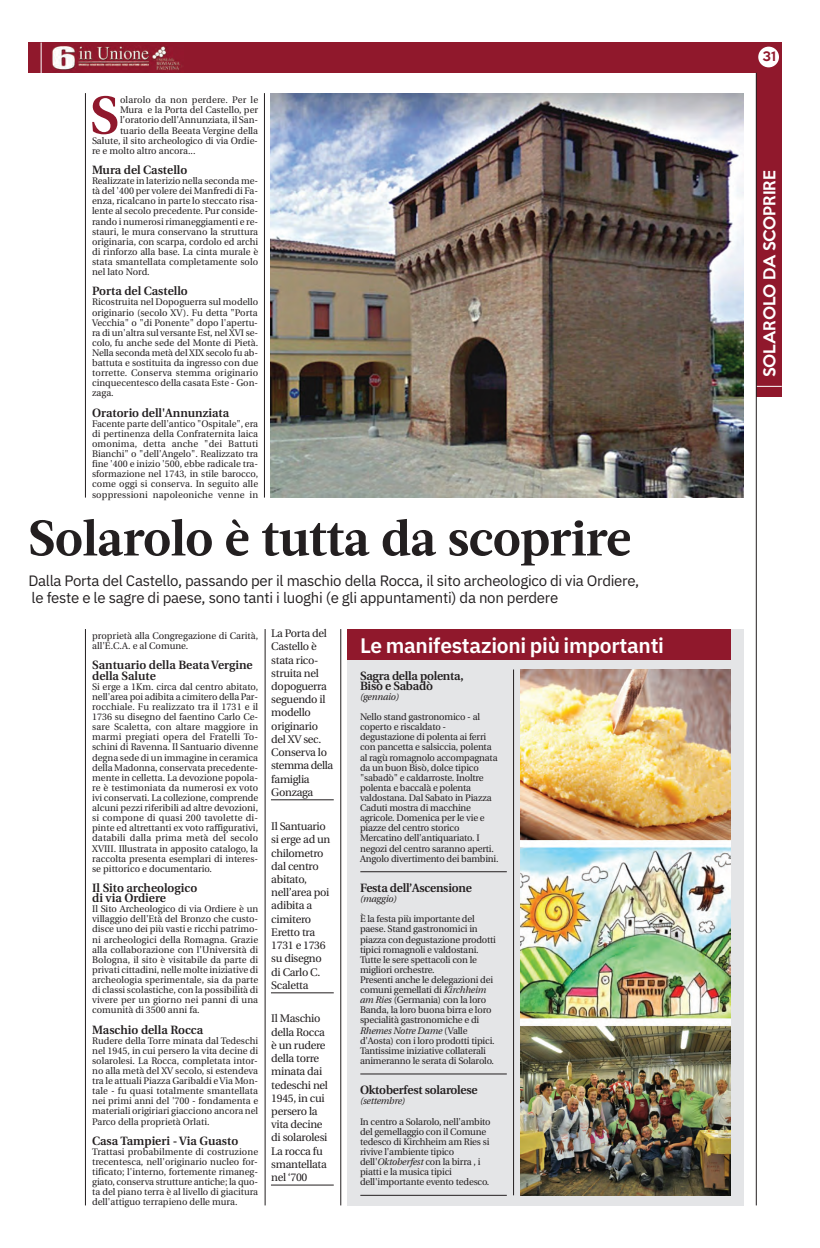
<style>
.page{position:relative;width:820px;height:1248px;background:#fff}
.page>*{position:absolute;margin:0;border:0;box-sizing:border-box;transform-origin:0 0}
.t1{font:600 53.3px "Utopia";color:#90182c}
.t2{font:700 50px "Acta";letter-spacing:-.01em;color:#231f20}
.t3{font:600 21px "IBM Plex Sans";letter-spacing:-.01em;color:#fff}
.t4{font:15px/17px "IBM Plex Sans";letter-spacing:-.02em;color:#231f20}
.t5{font:500 15px "Keep Calm";color:#fff}
.t6{font:600 12px/10.1px "Utopia";color:#231f20}
.t7{font:600 12px/10.1px "Utopia";letter-spacing:-.02em;color:#231f20}
.t8{font:500 12px "Keep Calm";color:#90182c}
.t9{font:11px/13.2px "Utopia";letter-spacing:-.025em;color:#231f20}
.t10{font:9.5px/10.1px "Utopia";letter-spacing:-.02em;color:#231f20;text-align:justify}
.t11{font:9.5px/10.1px "Utopia";color:#231f20}
.t12{font:italic 9.5px "Utopia";letter-spacing:-.02em;color:#231f20}
.t13{font:9.5px "Utopia";letter-spacing:.015em;color:#231f20}
.s1{font-style:italic}
</style>
<div class="page">
<div style="left:756px;top:43px;width:25px;height:353px;background:#90182c"></div>
<div style="left:28px;top:43px;width:753px;height:30px;background:#90182c"></div>
<div style="left:758px;top:47px;width:20px;height:20px;background:#fff;border-radius:50%"></div>
<svg style="left:756px;top:386px;width:25px;height:1px"></svg>
<hr style="left:755px;top:73px;width:1px;height:1132px;background:#231f20">
<img style="left:52px;top:46px;width:130px;height:25px">
<hr style="left:41px;top:43px;width:1px;height:36px;background:#fff">
<hr style="left:271px;top:799px;width:62px;height:1px;background:#231f20">
<hr style="left:85px;top:93px;width:1px;height:404px;background:#231f20">
<hr style="left:264px;top:93px;width:1px;height:404px;background:#231f20">
<hr style="left:85px;top:629px;width:1px;height:576px;background:#231f20">
<hr style="left:265px;top:629px;width:1px;height:576px;background:#231f20">
<div style="left:347px;top:629px;width:396px;height:576px;background:#e4e5e7"></div>
<div style="left:347px;top:629px;width:383px;height:30px;background:#90182c"></div>
<img style="left:520px;top:669px;width:210px;height:526px">
<hr style="left:360px;top:871px;width:146px;height:1px;background:#231f20">
<hr style="left:360px;top:1073px;width:146px;height:1px;background:#231f20">
<hr style="left:513px;top:669px;width:1px;height:526px;background:#231f20">
<hr style="left:340px;top:629px;width:1px;height:576px;background:#231f20">
<hr style="left:360px;top:1194px;width:146px;height:1px;background:#231f20">
<img style="left:271px;top:93px;width:472px;height:404px">
<hr style="left:271px;top:992px;width:62px;height:1px;background:#231f20">
<hr style="left:271px;top:1184px;width:62px;height:1px;background:#231f20">
<h1 class="t1" style="left:90px;top:94px;width:32px">S</h1>
<p class="t13" style="left:120px;top:96px;width:139px">olarolo da non perdere. Per le</p>
<p class="t11" style="left:120px;top:106px;width:139px">Mura e la Porta del Castello, per</p>
<p class="t10" style="left:120px;top:116px;width:139px">l’oratorio dell’Annunziata, il San-</p>
<p class="t11" style="left:120px;top:126px;width:139px">tuario della Beeata Vergine della</p>
<p class="t11" style="left:92px;top:136px;width:167px">Salute, il sito archeologico di via Ordie-</p>
<p class="t11" style="left:92px;top:146px;width:105px">re e molto altro ancora...</p>
<p class="t6" style="left:92px;top:166px;width:97px">Mura del Castello</p>
<p class="t10" style="left:92px;top:177px;width:167px">Realizzate in laterizio nella seconda me&shy;tà del '400 per volere dei Manfredi di Fa&shy;enza, ricalcano in parte lo steccato risa&shy;lente al secolo precedente. Pur conside&shy;rando i numerosi rimaneggiamenti e re&shy;stauri, le mura conservano la struttura originaria, con scarpa, cordolo ed archi di rinforzo alla base. La cinta murale è stata smantellata completamente solo nel lato Nord.</p>
<p class="t6" style="left:92px;top:287px;width:97px">Porta del Castello</p>
<p class="t10" style="left:92px;top:298px;width:168px">Ricostruita nel Dopoguerra sul modello originario (secolo XV). Fu detta "Porta Vecchia" o "di Ponente" dopo l'apertu&shy;ra di un'altra sul versante Est, nel XVI se&shy;colo, fu anche sede del Monte di Pietà.<br>Nella seconda metà del XIX secolo fu ab&shy;battuta e sostituita da ingresso con due torrette. Conserva stemma originario cinquecentesco della casata Este - Gon&shy;zaga.</p>
<p class="t6" style="left:92px;top:408px;width:138px">Oratorio dell'Annunziata</p>
<p class="t10" style="left:92px;top:419px;width:168px">Facente parte dell'antico "Ospitale", era di pertinenza della Confraternita laica omonima, detta anche "dei Battuti Bianchi" o "dell'Angelo". Realizzato tra fine '400 e inizio '500, ebbe radicale tra&shy;sformazione nel 1743, in stile barocco, come oggi si conserva. In seguito alle soppressioni napoleoniche venne in</p>
<h2 class="t2" style="left:28px;top:520px;width:604px">Solarolo è tutta da scoprire</h2>
<h3 class="t4" style="left:28px;top:573px;width:612px">Dalla Porta del Castello, passando per il maschio della Rocca, il sito archeologico di via Ordiere, le feste e le sagre di paese, sono tanti i luoghi (e gli appuntamenti) da non perdere</h3>
<p class="t9" style="left:271px;top:627px;width:63px">La Porta del<br>Castello è stata rico&shy;struita nel dopoguerra seguendo il modello originario del XV sec.<br>Conserva lo stemma della famiglia<br>Gonzaga</p>
<p class="t11" style="left:92px;top:631px;width:167px">proprietà alla Congregazione di Carità, all'E.C.A. e al Comune.</p>
<p class="t6" style="left:92px;top:661px;width:162px">Santuario della Beata Vergine della Salute</p>
<p class="t10" style="left:92px;top:682px;width:167px">Si erge a 1Km. circa dal centro abitato, nell'area poi adibita a cimitero della Par&shy;rocchiale. Fu realizzato tra il 1731 e il 1736 su disegno del faentino Carlo Ce&shy;sare Scaletta, con altare maggiore in marmi pregiati opera del Fratelli To&shy;schini di Ravenna. Il Santuario divenne degna sede di un immagine in ceramica della Madonna, conservata precedente&shy;mente in celletta. La devozione popola&shy;re è testimoniata da numerosi ex voto ivi conservati. La collezione, comprende alcuni pezzi riferibili ad altre devozioni, si compone di quasi 200 tavolette di&shy;pinte ed altrettanti ex voto raffigurativi, databili dalla prima metà del secolo XVIII. Illustrata in apposito catalogo, la raccolta presenta esemplari di interes&shy;se pittorico e documentario.</p>
<p class="t6" style="left:92px;top:883px;width:106px">Il Sito archeologico di via Ordiere</p>
<p class="t10" style="left:92px;top:904px;width:167px">Il Sito Archeologico di via Ordiere è un villaggio dell'Età del Bronzo che custo&shy;disce uno dei più vasti e ricchi patrimo&shy;ni archeologici della Romagna. Grazie alla collaborazione con l'Università di Bologna, il sito è visitabile da parte di privati cittadini, nelle molte iniziative di archeologia sperimentale, sia da parte di classi scolastiche, con la possibilità di vivere per un giorno nei panni di una comunità di 3500 anni fa.</p>
<p class="t6" style="left:92px;top:1025px;width:112px">Maschio della Rocca</p>
<p class="t10" style="left:92px;top:1036px;width:167px">Rudere della Torre minata dal Tedeschi nel 1945, in cui persero la vita decine di solarolesi. La Rocca, completata intor&shy;no alla metà del XV secolo, si estendeva tra le attuali Piazza Garibaldi e Via Mon&shy;tale - fu quasi totalmente smantellata nei primi anni del '700 - fondamenta e materiali origiriari giacciono ancora nel Parco della proprietà Orlati.</p>
<p class="t6" style="left:92px;top:1136px;width:147px">Casa Tampieri - Via Guasto</p>
<p class="t10" style="left:92px;top:1147px;width:167px">Trattasi probabilmente di costruzione trecentesca, nell'originario nucleo for&shy;tificato; l'interno, fortemente rimaneg&shy;giato, conserva strutture antiche; la quo&shy;ta del piano terra è al livello di giacitura dell'attiguo terrapieno delle mura.</p>
<h3 class="t3" style="left:360px;top:633px;width:305px">Le manifestazioni più importanti</h3>
<p class="t7" style="left:360px;top:671px;width:105px">Sagra della polenta,<br>Bisò e Sabadò</p>
<p class="t12" style="left:360px;top:692px;width:41px">(gennaio)</p>
<p class="t10" style="left:360px;top:712px;width:140px;text-align:left">Nello stand gastronomico - al coperto e riscaldato - degustazione di polenta ai ferri con pancetta e salsiccia, polenta al ragù romagnolo accompagnata da un buon Bisò, dolce tipico "sabadò" e caldarroste. Inoltre polenta e baccalà e polenta valdostana. Dal Sabato in Piazza<br>Caduti mostra di macchine agricole. Domenica per le vie e piazze del centro storico<br>Mercatino dell'antiquariato. I negozi del centro saranno aperti.<br>Angolo divertimento dei bambini.</p>
<p class="t7" style="left:360px;top:883px;width:113px">Festa dell’Ascensione</p>
<p class="t12" style="left:360px;top:894px;width:38px">(maggio)</p>
<p class="t10" style="left:360px;top:914px;width:137px;text-align:left">È la festa più importante del paese. Stand gastronomici in piazza con degustazione prodotti tipici romagnoli e valdostani.<br>Tutte le sere spettacoli con le migliori orchestre.<br>Presenti anche le delegazioni dei comuni gemellati di <span class="s1">Kirchheim am Ries</span> (Germania) con la loro<br>Banda, la loro buona birra e loro specialità gastronomiche e di<br><span class="s1">Rhemes Notre Dame</span> (Valle d'Aosta) con i loro prodotti tipici.<br>Tantissime iniziative collaterali animeranno le serata di Solarolo.</p>
<p class="t7" style="left:360px;top:1085px;width:119px">Oktoberfest solarolese</p>
<p class="t12" style="left:360px;top:1097px;width:47px">(settembre)</p>
<p class="t10" style="left:360px;top:1116px;width:132px;text-align:left">In centro a Solarolo, nell'ambito del gemellaggio con il Comune tedesco di Kirchheim am Ries si rivive l'ambiente tipico dell'<span class="s1">Oktoberfest</span> con la birra , i piatti e la musica tipici dell'importante evento tedesco.</p>
<p class="t9" style="left:271px;top:820px;width:60px">Il Santuario si erge ad un chilometro dal centro abitato, nell’area poi adibita a cimitero<br>Eretto tra<br>1731 e 1736 su disegno di Carlo C.<br>Scaletta</p>
<p class="t9" style="left:271px;top:1013px;width:58px">Il Maschio della Rocca è un rudere della torre minata dai tedeschi nel<br>1945, in cui persero la vita decine di solarolesi<br>La rocca fu smantellata nel ‘700</p>
<p class="t8" style="left:762px;top:50px;width:15px">31</p>
<h3 class="t5" style="left:761px;top:377px;width:208px;rotate:-90deg">SOLAROLO DA SCOPRIRE</h3>
</div>
